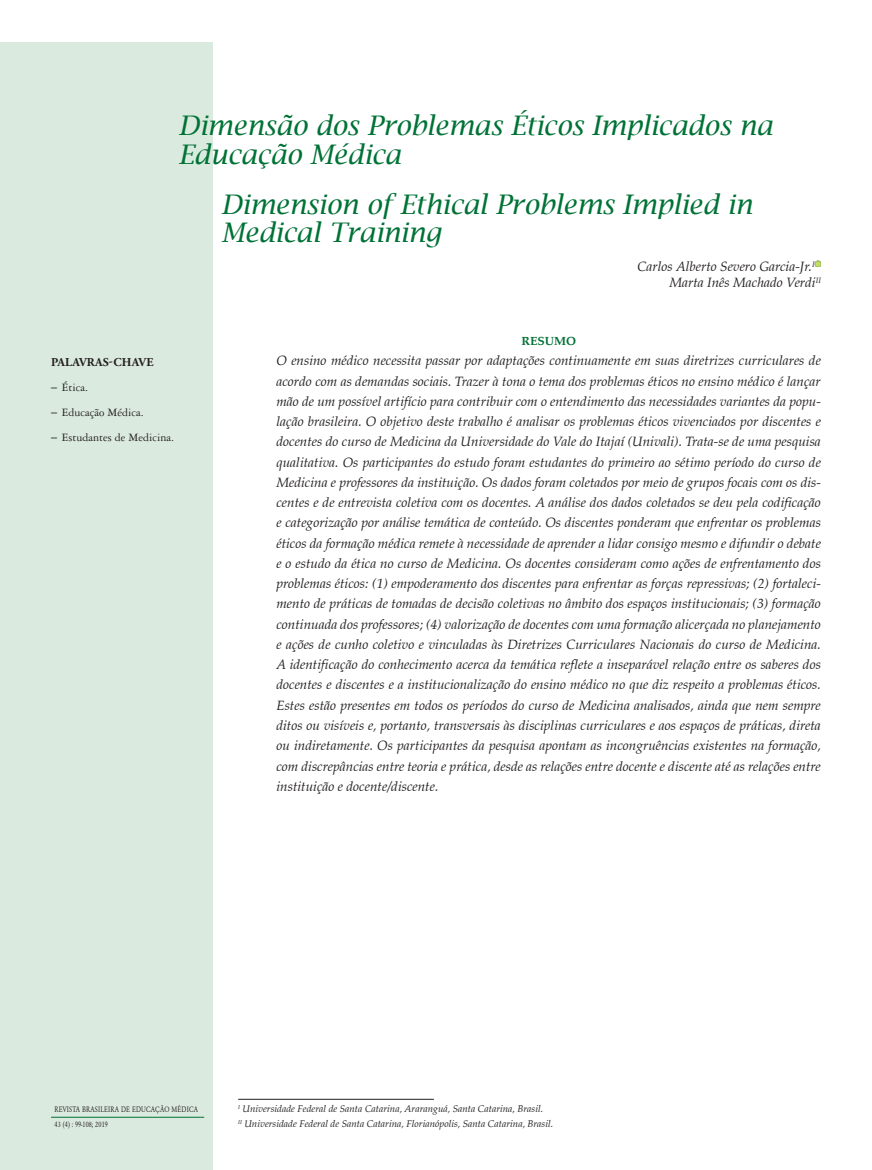
<style>
.page{position:relative;width:872px;height:1170px;background:#fff}
.page>*{position:absolute;margin:0;border:0;box-sizing:border-box;transform-origin:0 0}
._01{font:italic 27px/28.5px "Lucida Bright";color:#007236}
._01A{font:italic 27px/28.5px "Lucida Bright";color:#007236}
._04{font:italic 13.5px/20.2px "Palton";color:#231f20;text-align:justify}
._02{font:italic 13.5px/16.2px "Palton";color:#231f20}
.t1{font:12px "Garamond 3 LT Std";color:#231f20}
.Keywords{font:700 12px "Adobe Garamond Pro";letter-spacing:.015em;color:#231f20}
._03{font:700 12px "Palton";color:#007236}
.footnote_abre{font:italic 9.75px/15px "Palton";color:#231f20}
.t2{font:8.25px/15px "Garamond";letter-spacing:.03em;color:#231f20;scale:.8 1}
.s1{font-family:"Palton Roman"}
</style>
<div class="page">
<div style="left:0;top:43px;width:213px;height:1126px;background:#dbeadf"></div>
<hr style="left:51px;top:1116px;width:153px;height:1px;background:#007236">
<hr style="left:238px;top:1098px;width:196px;height:1px;background:#231f20">
<svg style="left:814px;top:260px;width:7px;height:7px"></svg>
<p class="_01" style="left:179px;top:111px;width:595px">Dimensão dos Problemas Éticos Implicados na<br>Educação Médica</p>
<p class="_01A" style="left:221px;top:190px;width:532px">Dimension of Ethical Problems Implied in<br>Medical Training</p>
<p class="_02" style="left:669px;top:259px;width:153px;text-indent:-32px">Carlos Alberto Severo Garcia-Jr.<sup>I<br></sup>Marta Inês Machado Verdi<sup>II</sup></p>
<p class="Keywords" style="left:51px;top:355px;width:104px">PALAVRAS-CHAVE</p>
<p class="t1" style="left:51px;top:381px;width:38px"><span class="s1">–</span> Ética.</p>
<p class="t1" style="left:51px;top:406px;width:94px"><span class="s1">–</span> Educação Médica.</p>
<p class="t1" style="left:51px;top:431px;width:124px"><span class="s1">–</span> Estudantes de Medicina.</p>
<p class="_03" style="left:521px;top:334px;width:56px">RESUMO</p>
<p class="_04" style="left:276px;top:351px;width:546px">O ensino médico necessita passar por adaptações continuamente em suas diretrizes curriculares de acordo com as demandas sociais. Trazer à tona o tema dos problemas éticos no ensino médico é lançar mão de um possível artifício para contribuir com o entendimento das necessidades variantes da popu&shy;lação brasileira. O objetivo deste trabalho é analisar os problemas éticos vivenciados por discentes e docentes do curso de Medicina da Universidade do Vale do Itajaí (Univali). Trata-se de uma pesquisa qualitativa. Os participantes do estudo foram estudantes do primeiro ao sétimo período do curso de Medicina e professores da instituição. Os dados foram coletados por meio de grupos focais com os dis&shy;centes e de entrevista coletiva com os docentes. A análise dos dados coletados se deu pela codificação e categorização por análise temática de conteúdo. Os discentes ponderam que enfrentar os problemas éticos da formação médica remete à necessidade de aprender a lidar consigo mesmo e difundir o debate e o estudo da ética no curso de Medicina. Os docentes consideram como ações de enfrentamento dos problemas éticos: (1) empoderamento dos discentes para enfrentar as forças repressivas; (2) fortaleci&shy;mento de práticas de tomadas de decisão coletivas no âmbito dos espaços institucionais; (3) formação continuada dos professores; (4) valorização de docentes com uma formação alicerçada no planejamento e ações de cunho coletivo e vinculadas às Diretrizes Curriculares Nacionais do curso de Medicina.<br>A identificação do conhecimento acerca da temática reflete a inseparável relação entre os saberes dos docentes e discentes e a institucionalização do ensino médico no que diz respeito a problemas éticos.<br>Estes estão presentes em todos os períodos do curso de Medicina analisados, ainda que nem sempre ditos ou visíveis e, portanto, transversais às disciplinas curriculares e aos espaços de práticas, direta ou indiretamente. Os participantes da pesquisa apontam as incongruências existentes na formação, com discrepâncias entre teoria e prática, desde as relações entre docente e discente até as relações entre instituição e docente/discente.</p>
<p class="t2" style="left:54px;top:1101px;width:181px">REVISTA BRASILEIRA DE EDUCAÇÃO MÉDICA<br>43 (4) : 99-108; 2019</p>
<p class="footnote_abre" style="left:238px;top:1101px;width:316px"><sup>I</sup> Universidade Federal de Santa Catarina, Araranguá, Santa Catarina, Brasil.<br><sup>II</sup> Universidade Federal de Santa Catarina, Florianópolis, Santa Catarina, Brasil.</p>
</div>
